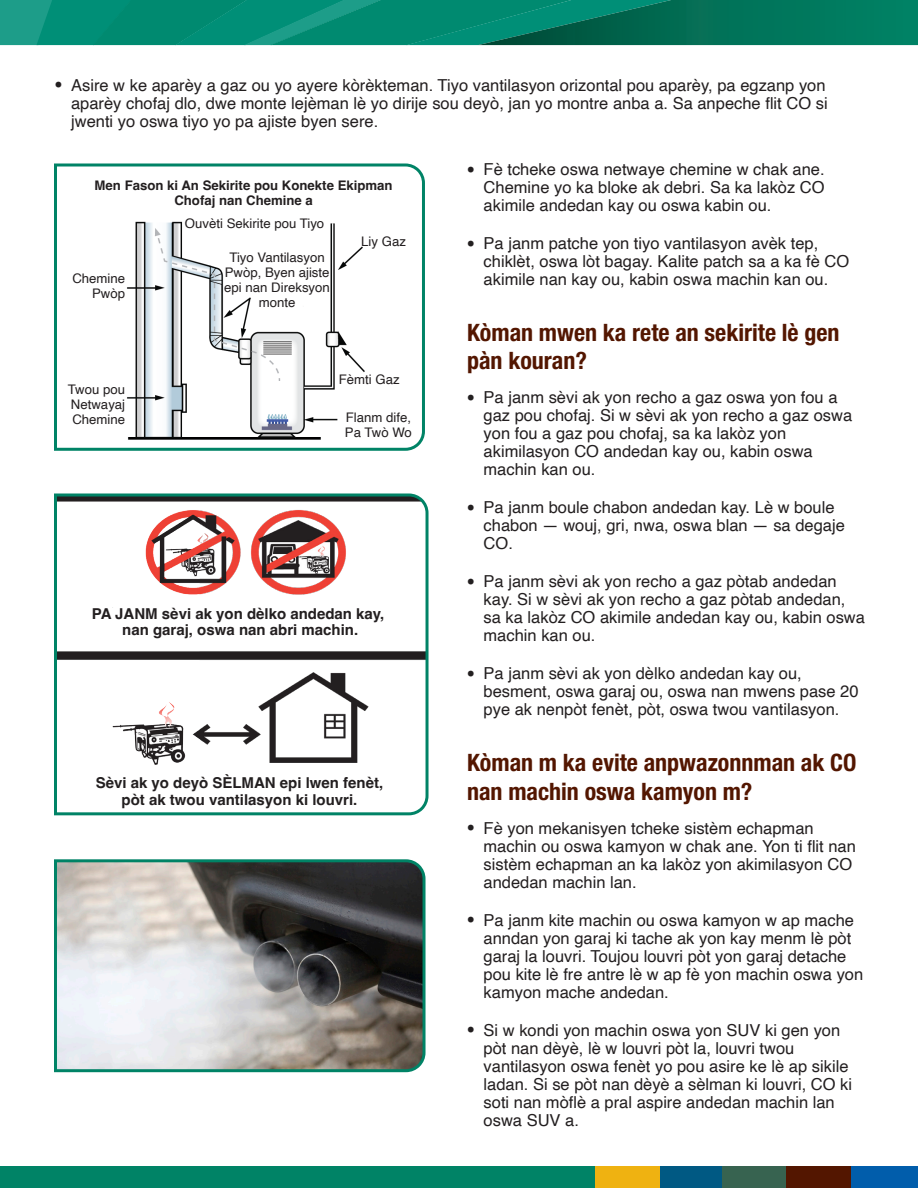
<style>
.page{position:relative;width:918px;height:1188px;background:#fff}
.page>*{position:absolute;margin:0;border:0;box-sizing:border-box;transform-origin:0 0}
.H2_-_Paragraph_Style{font:700 condensed 24px/28.5px "Helvetica Neue LT Std";color:#531600}
.P_-_Paragraph_Style1{font:16.5px/18px "Helvetica";color:#231f20}
.P_-_Paragraph_Style1-2{font:700 15px/16.5px "Helvetica";color:#231f20;text-align:center}
.P_-_Paragraph_Style1-3{font:13.2px/15px "Helvetica";color:#231f20;text-align:center}
.P_-_Paragraph_Style1-4{font:700 13.2px/15px "Helvetica";color:#231f20;text-align:center}
.s1{font-size:26.25px}
</style>
<div class="page">
<svg style="left:0;top:0;width:918px;height:45px;background:#03836a"></svg>
<svg style="left:54px;top:163px;width:371px;height:288px"></svg>
<svg style="left:54px;top:493px;width:375px;height:323px"></svg>
<svg style="left:54px;top:859px;width:372px;height:214px;background:#939694"></svg>
<div style="left:0;top:1167px;width:597px;height:21px;background:#008366"></div>
<div style="left:658px;top:1167px;width:65px;height:21px;background:#005983"></div>
<div style="left:722px;top:1167px;width:65px;height:21px;background:#376350"></div>
<div style="left:787px;top:1167px;width:64px;height:21px;background:#531600"></div>
<div style="left:851px;top:1167px;width:67px;height:21px;background:#015dab"></div>
<div style="left:595px;top:1167px;width:64px;height:21px;background:#efb211"></div>
<p class="P_-_Paragraph_Style1" style="left:71px;top:76px;width:758px;text-indent:-17px"><span class="s1">•</span> Asire w ke aparèy a gaz ou yo ayere kòrèkteman. Tiyo vantilasyon orizontal pou aparèy, pa egzanp yon aparèy chofaj dlo, dwe monte lejèman lè yo dirije sou deyò, jan yo montre anba a. Sa anpeche flit CO si jwenti yo oswa tiyo yo pa ajiste byen sere.</p>
<p class="P_-_Paragraph_Style1" style="left:484px;top:161px;width:343px;text-align:justify;text-indent:-17px"><span class="s1">•</span> Fè tcheke oswa netwaye chemine w chak ane.<br>Chemine yo ka bloke ak debri. Sa ka lakòz CO akimile andedan kay ou oswa kabin ou.</p>
<p class="P_-_Paragraph_Style1" style="left:484px;top:235px;width:367px;text-indent:-17px"><span class="s1">•</span> Pa janm patche yon tiyo vantilasyon avèk tep, chiklèt, oswa lòt bagay. Kalite patch sa a ka fè CO akimile nan kay ou, kabin oswa machin kan ou.</p>
<h2 class="H2_-_Paragraph_Style" style="left:467px;top:318px;width:374px">Kòman mwen ka rete an sekirite lè gen pàn kouran?</h2>
<p class="P_-_Paragraph_Style1" style="left:484px;top:389px;width:370px;text-indent:-17px"><span class="s1">•</span> Pa janm sèvi ak yon recho a gaz oswa yon fou a gaz pou chofaj. Si w sèvi ak yon recho a gaz oswa yon fou a gaz pou chofaj, sa ka lakòz yon akimilasyon CO andedan kay ou, kabin oswa machin kan ou.</p>
<p class="P_-_Paragraph_Style1" style="left:484px;top:499px;width:363px;text-indent:-17px"><span class="s1">•</span> Pa janm boule chabon andedan kay. Lè w boule chabon — wouj, gri, nwa, oswa blan — sa degaje<br>CO.</p>
<p class="P_-_Paragraph_Style1" style="left:484px;top:573px;width:383px;text-indent:-17px"><span class="s1">•</span> Pa janm sèvi ak yon recho a gaz pòtab andedan kay. Si w sèvi ak yon recho a gaz pòtab andedan, sa ka lakòz CO akimile andedan kay ou, kabin oswa machin kan ou.</p>
<p class="P_-_Paragraph_Style1" style="left:484px;top:665px;width:377px;text-indent:-17px"><span class="s1">•</span> Pa janm sèvi ak yon dèlko andedan kay ou, besment, oswa garaj ou, oswa nan mwens pase 20 pye ak nenpòt fenèt, pòt, oswa twou vantilasyon.</p>
<h2 class="H2_-_Paragraph_Style" style="left:467px;top:748px;width:391px">Kòman m ka evite anpwazonnman ak CO nan machin oswa kamyon m?</h2>
<p class="P_-_Paragraph_Style1" style="left:484px;top:819px;width:374px;text-indent:-17px"><span class="s1">•</span> Fè yon mekanisyen tcheke sistèm echapman machin ou oswa kamyon w chak ane. Yon ti flit nan sistèm echapman an ka lakòz yon akimilasyon CO andedan machin lan.</p>
<p class="P_-_Paragraph_Style1" style="left:484px;top:911px;width:381px;text-indent:-17px"><span class="s1">•</span> Pa janm kite machin ou oswa kamyon w ap mache anndan yon garaj ki tache ak yon kay menm lè pòt garaj la louvri. Toujou louvri pòt yon garaj detache pou kite lè fre antre lè w ap fè yon machin oswa yon kamyon mache andedan.</p>
<p class="P_-_Paragraph_Style1" style="left:484px;top:1021px;width:370px;text-indent:-17px"><span class="s1">•</span> Si w kondi yon machin oswa yon SUV ki gen yon pòt nan dèyè, lè w louvri pòt la, louvri twou vantilasyon oswa fenèt yo pou asire ke lè ap sikile ladan. Si se pòt nan dèyè a sèlman ki louvri, CO ki soti nan mòflè a pral aspire andedan machin lan oswa SUV a.</p>
<p class="P_-_Paragraph_Style1-4" style="left:95px;top:179px;width:300px">Men Fason ki An Sekirite pou Konekte Ekipman<br>Chofaj nan Chemine a</p>
<p class="P_-_Paragraph_Style1-3" style="left:185px;top:217px;width:141px">Ouvèti Sekirite pou Tiyo</p>
<p class="P_-_Paragraph_Style1-3" style="left:224px;top:250px;width:107px">Tiyo Vantilasyon<br>Pwòp, Byen ajiste epi nan Direksyon monte</p>
<p class="P_-_Paragraph_Style1-3" style="left:361px;top:235px;width:46px">Liy Gaz</p>
<p class="P_-_Paragraph_Style1-3" style="left:72px;top:271px;width:54px;text-align:right">Chemine<br>Pwòp</p>
<p class="P_-_Paragraph_Style1-3" style="left:339px;top:372px;width:62px">Fèmti Gaz</p>
<p class="P_-_Paragraph_Style1-3" style="left:345px;top:411px;width:69px;text-align:left">Flanm dife,<br>Pa Twò Wo</p>
<p class="P_-_Paragraph_Style1-3" style="left:68px;top:382px;width:59px;text-align:justify">Twou pou Netwayaj Chemine</p>
<p class="P_-_Paragraph_Style1-2" style="left:92px;top:607px;width:294px">PA JANM sèvi ak yon dèlko andedan kay, nan garaj, oswa nan abri machin.</p>
<p class="P_-_Paragraph_Style1-2" style="left:96px;top:776px;width:289px">Sèvi ak yo deyò SÈLMAN epi lwen fenèt, pòt ak twou vantilasyon ki louvri.</p>
</div>
